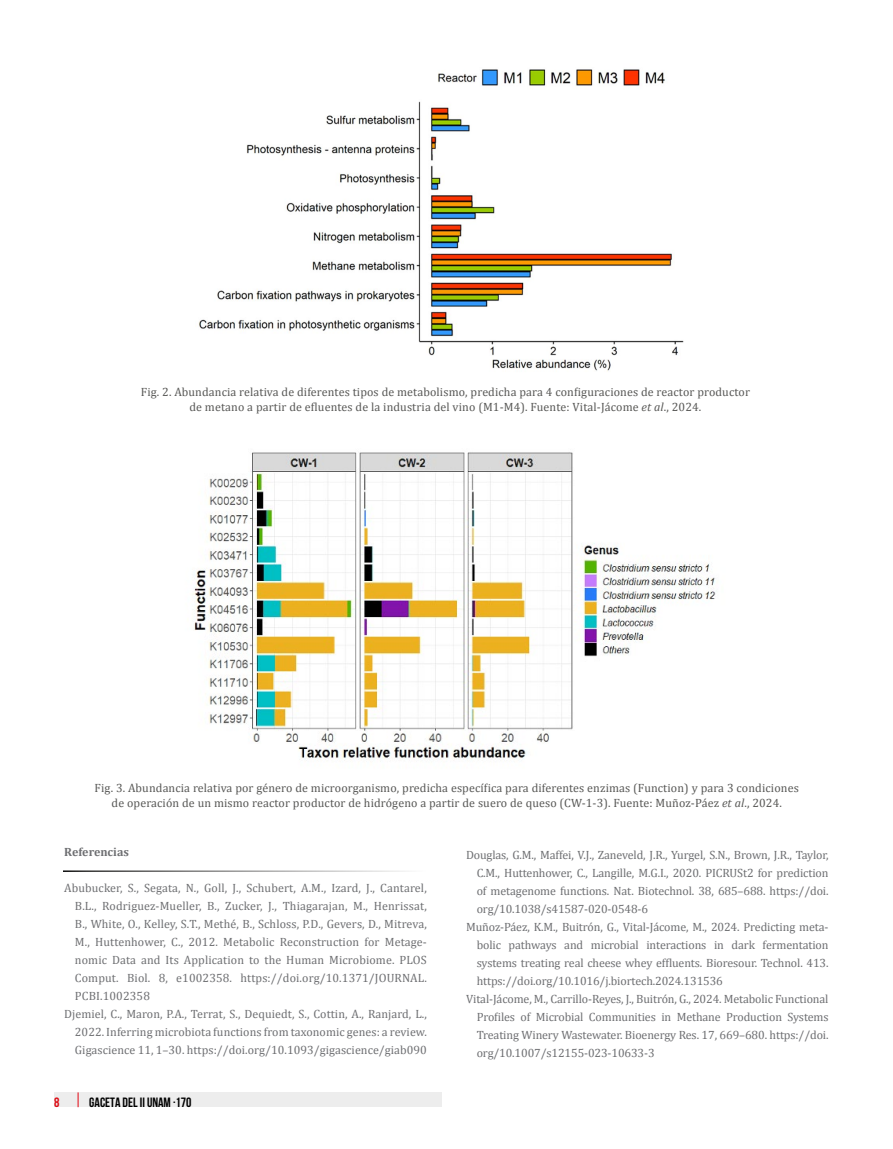
<style>
.page{position:relative;width:893px;height:1149px;background:#fff}
.page>*{position:absolute;margin:0;border:0;box-sizing:border-box;transform-origin:0 0}
.t1{font:700 13.5px "Bebas Neue";color:#000}
.t2{font:700 13.5px "Bebas Neue";color:#dc0c15}
.t3{font:12px "Cambria";letter-spacing:-.01em;color:#6e6f72}
.t4{font:12px/15px "Cambria";letter-spacing:.01em;color:#585856;text-align:center}
.t5{font:12px "Cambria";letter-spacing:.01em;color:#6e6f72}
.t6{font:700 12px "Cambria";color:#6e6f72}
.s1{font-style:italic}
</style>
<div class="page">
<div style="left:54px;top:1092px;width:388px;height:14px;background:#ededed"></div>
<img style="left:199px;top:69px;width:485px;height:303px">
<img style="left:193px;top:452px;width:523px;height:308px">
<p class="t4" style="left:141px;top:384px;width:611px">Fig. 2. Abundancia relativa de diferentes tipos de metabolismo, predicha para 4 configuraciones de reactor productor de metano a partir de efluentes de la industria del vino (M1-M4). Fuente: Vital-Jácome <span class="s1">et al</span>., 2024.</p>
<p class="t4" style="left:95px;top:780px;width:706px">Fig. 3. Abundancia relativa por género de microorganismo, predicha específica para diferentes enzimas (Function) y para 3 condiciones de operación de un mismo reactor productor de hidrógeno a partir de suero de queso (CW-1-3). Fuente: Muñoz-Páez <span class="s1">et al</span>., 2024.</p>
<p class="t6" style="left:64px;top:843px;width:66px">Referencias</p>
<p class="t5" style="left:64px;top:880px;width:364px">Abubucker, S., Segata, N., Goll, J., Schubert, A.M., Izard, J., Cantarel,</p>
<p class="t5" style="left:75px;top:898px;width:353px">B.L., Rodriguez-Mueller, B., Zucker, J., Thiagarajan, M., Henrissat,</p>
<p class="t5" style="left:75px;top:916px;width:353px">B., White, O., Kelley, S.T., Methé, B., Schloss, P.D., Gevers, D., Mitreva,</p>
<p class="t5" style="left:75px;top:934px;width:353px">M., Huttenhower, C., 2012. Metabolic Reconstruction for Metage-</p>
<p class="t5" style="left:75px;top:952px;width:353px">nomic Data and Its Application to the Human Microbiome. PLOS</p>
<p class="t5" style="left:75px;top:970px;width:353px">Comput. Biol. 8, e1002358. https://doi.org/10.1371/JOURNAL.</p>
<p class="t5" style="left:75px;top:988px;width:77px">PCBI.1002358</p>
<p class="t3" style="left:64px;top:1006px;width:364px">Djemiel, C., Maron, P.A., Terrat, S., Dequiedt, S., Cottin, A., Ranjard, L.,</p>
<p class="t3" style="left:75px;top:1024px;width:353px">2022. Inferring microbiota functions from taxonomic genes: a review.</p>
<p class="t3" style="left:75px;top:1042px;width:353px">Gigascience 11, 1–30. https://doi.org/10.1093/gigascience/giab090</p>
<p class="t3" style="left:466px;top:847px;width:364px">Douglas, G.M., Maffei, V.J., Zaneveld, J.R., Yurgel, S.N., Brown, J.R., Taylor,</p>
<p class="t3" style="left:477px;top:865px;width:353px">C.M., Huttenhower, C., Langille, M.G.I., 2020. PICRUSt2 for prediction</p>
<p class="t3" style="left:477px;top:883px;width:353px">of metagenome functions. Nat. Biotechnol. 38, 685–688. https://doi.</p>
<p class="t3" style="left:477px;top:901px;width:173px">org/10.1038/s41587-020-0548-6</p>
<p class="t3" style="left:466px;top:919px;width:364px">Muñoz-Páez, K.M., Buitrón, G., Vital-Jácome, M., 2024. Predicting meta-</p>
<p class="t3" style="left:477px;top:937px;width:353px">bolic pathways and microbial interactions in dark fermentation</p>
<p class="t3" style="left:477px;top:955px;width:353px">systems treating real cheese whey effluents. Bioresour. Technol. 413.</p>
<p class="t3" style="left:477px;top:973px;width:248px">https://doi.org/10.1016/j.biortech.2024.131536</p>
<p class="t3" style="left:466px;top:991px;width:364px">Vital-Jácome, M., Carrillo-Reyes, J., Buitrón, G., 2024. Metabolic Functional</p>
<p class="t3" style="left:477px;top:1009px;width:353px">Profiles of Microbial Communities in Methane Production Systems</p>
<p class="t3" style="left:477px;top:1027px;width:353px">Treating Winery Wastewater. Bioenergy Res. 17, 669–680. https://doi.</p>
<p class="t3" style="left:477px;top:1045px;width:179px">org/10.1007/s12155-023-10633-3</p>
<p class="t2" style="left:54px;top:1094px;width:7px">8</p>
<p class="t1" style="left:89px;top:1094px;width:104px">GACETA DEL II UNAM ·170</p>
</div>
